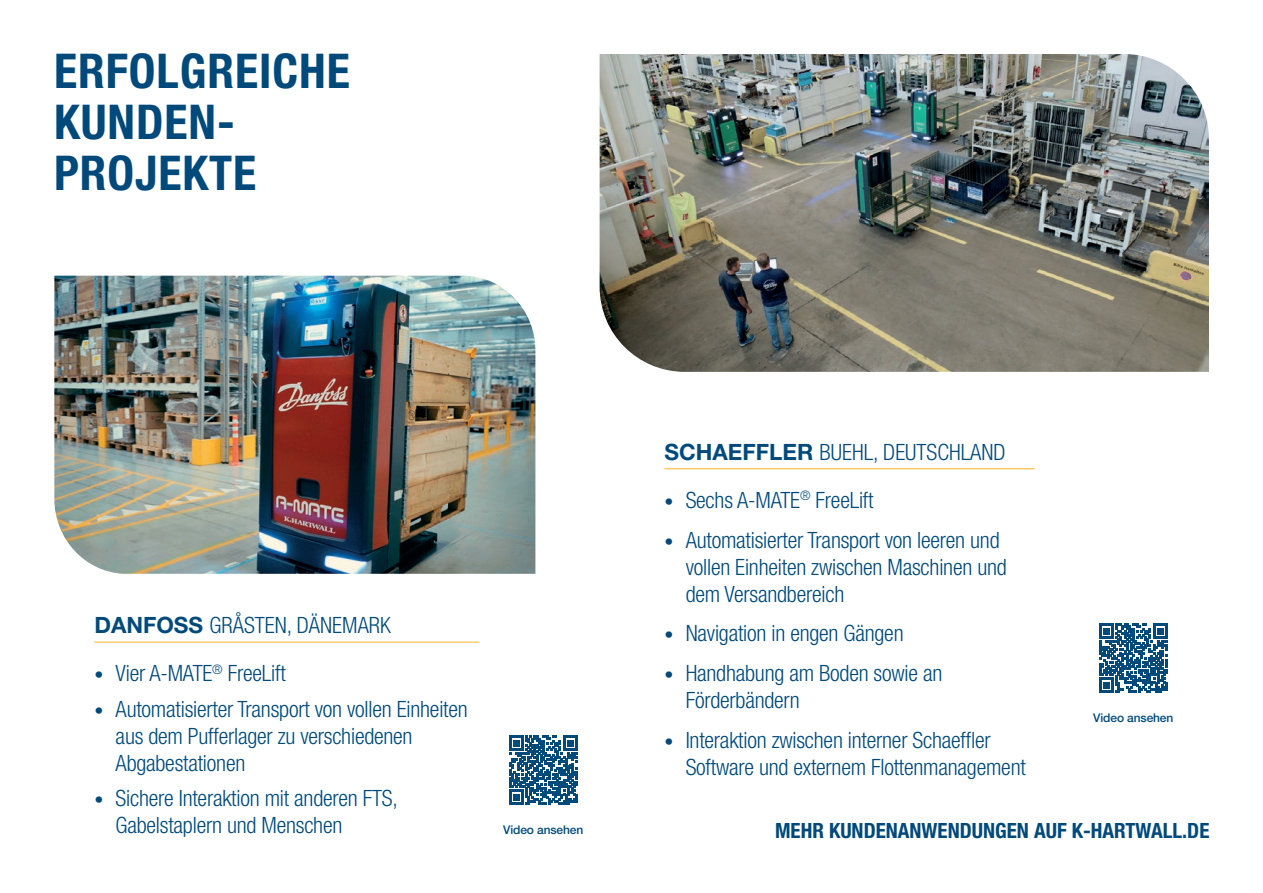
<style>
.page{position:relative;width:1263px;height:893px;background:#fff}
.page>*{position:absolute;margin:0;border:0;box-sizing:border-box;transform-origin:0 0}
.Technical_article_main_heading{font:700 condensed 48px "Helvetica Neue LT Std";letter-spacing:.02em;color:#00497b}
.benefits_bullet_points{font:300 condensed 22.5px/27px "Helvetica Neue LT Std";letter-spacing:-.01em;color:#00497b}
.Rubrik{font:700 condensed 21px "Helvetica Neue LT Std";color:#00497b}
.t1{font:500 12px "Helvetica Neue LT Std";letter-spacing:-.01em;color:#00497b}
.s1{font-weight:700;font-stretch:normal}
.s2{font-size:18px}
</style>
<div class="page">
<img style="left:600px;top:54px;width:609px;height:318px">
<hr style="left:94px;top:642px;width:385px;height:1px;background:#febd3b">
<hr style="left:664px;top:468px;width:370px;height:1px;background:#febd3b">
<img style="left:54px;top:276px;width:481px;height:298px">
<svg style="left:1099px;top:624px;width:68px;height:68px"></svg>
<svg style="left:509px;top:736px;width:68px;height:68px"></svg>
<p class="Technical_article_main_heading" style="left:54px;top:42px;width:297px">ERFOLGREICHE</p>
<p class="Technical_article_main_heading" style="left:54px;top:93px;width:182px">KUNDEN-</p>
<p class="Technical_article_main_heading" style="left:54px;top:144px;width:204px">PROJEKTE</p>
<p class="benefits_bullet_points" style="left:94px;top:611px;width:298px"><span class="s1">DANFOSS</span> GRÅSTEN, DÄNEMARK</p>
<p class="benefits_bullet_points" style="left:94px;top:660px;width:193px"><span class="s2">•</span> Vier A-MATE<sup>®</sup> FreeLift</p>
<p class="benefits_bullet_points" style="left:116px;top:695px;width:354px;text-indent:-21px"><span class="s2">•</span> Automatisierter Transport von vollen Einheiten aus dem Pufferlager zu verschiedenen<br>Abgabestationen</p>
<p class="benefits_bullet_points" style="left:116px;top:785px;width:284px;text-indent:-21px"><span class="s2">•</span> Sichere Interaktion mit anderen FTS,<br>Gabelstaplern und Menschen</p>
<p class="t1" style="left:503px;top:822px;width:82px">Video ansehen</p>
<p class="benefits_bullet_points" style="left:664px;top:438px;width:343px"><span class="s1">SCHAEFFLER</span> BUEHL, DEUTSCHLAND</p>
<p class="benefits_bullet_points" style="left:664px;top:486px;width:211px"><span class="s2">•</span> Sechs A-MATE<sup>®</sup> FreeLift</p>
<p class="benefits_bullet_points" style="left:686px;top:526px;width:323px;text-indent:-21px"><span class="s2">•</span> Automatisierter Transport von leeren und vollen Einheiten zwischen Maschinen und dem Versandbereich</p>
<p class="benefits_bullet_points" style="left:664px;top:620px;width:241px"><span class="s2">•</span> Navigation in engen Gängen</p>
<p class="benefits_bullet_points" style="left:686px;top:659px;width:258px;text-indent:-21px"><span class="s2">•</span> Handhabung am Boden sowie an<br>Förderbändern</p>
<p class="benefits_bullet_points" style="left:686px;top:726px;width:342px;text-indent:-21px"><span class="s2">•</span> Interaktion zwischen interner Schaeffler<br>Software und externem Flottenmanagement</p>
<p class="t1" style="left:1093px;top:710px;width:82px">Video ansehen</p>
<p class="Rubrik" style="left:775px;top:818px;width:436px">MEHR KUNDENANWENDUNGEN AUF K-HARTWALL.DE</p>
</div>
